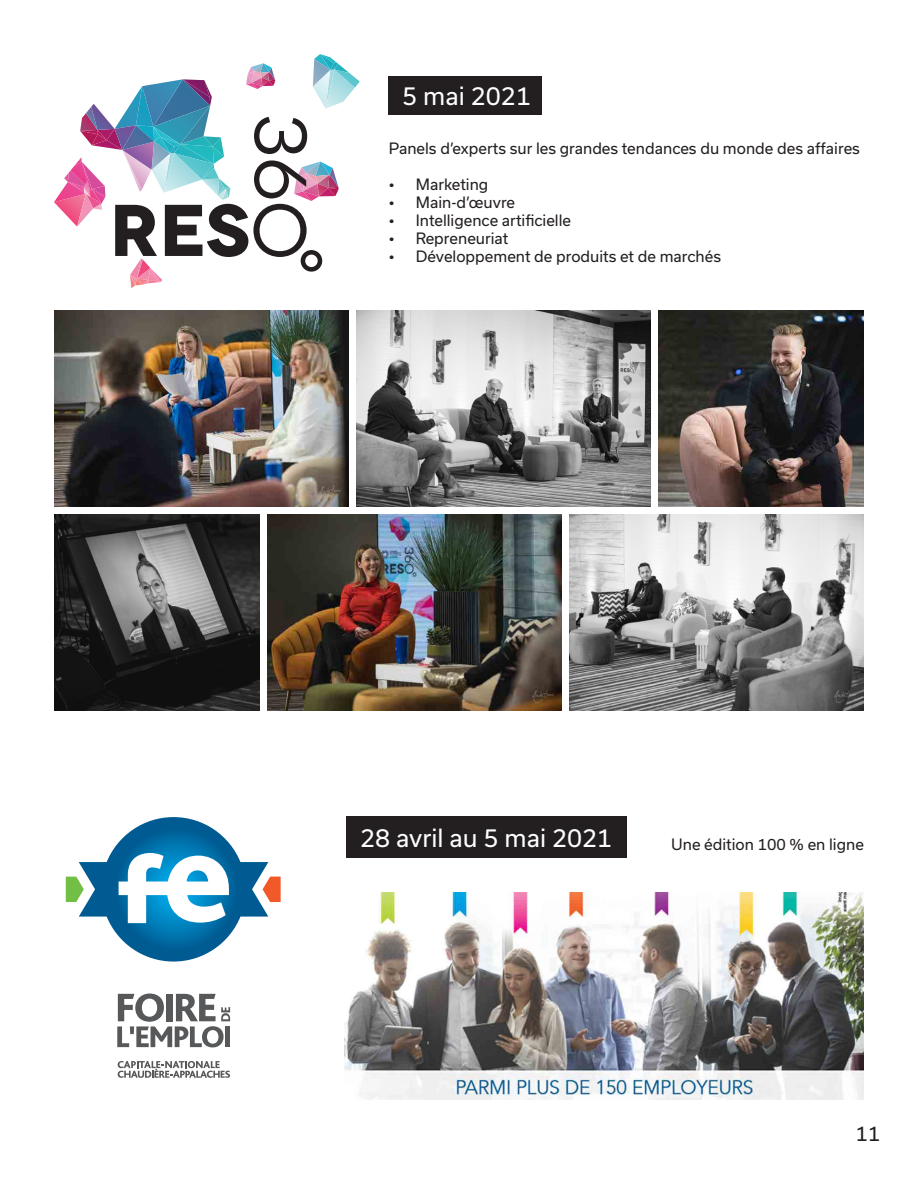
<style>
.page{position:relative;width:918px;height:1188px;background:#fff}
.page>*{position:absolute;margin:0;border:0;box-sizing:border-box;transform-origin:0 0}
.t1{font:24px "Usual";color:#fff}
.t2{font:19.5px "Usual";color:#231f20}
.t3{font:15px "Usual";color:#231f20}
</style>
<div class="page">
<img style="left:659px;top:310px;width:205px;height:197px">
<img style="left:357px;top:310px;width:294px;height:197px">
<img style="left:54px;top:515px;width:205px;height:196px">
<img style="left:267px;top:515px;width:294px;height:196px">
<img style="left:570px;top:515px;width:294px;height:196px">
<img style="left:54px;top:310px;width:294px;height:197px">
<div style="left:389px;top:76px;width:153px;height:38px;background:#231f20"></div>
<div style="left:347px;top:816px;width:280px;height:42px;background:#231f20"></div>
<svg style="left:118px;top:1061px;width:112px;height:17px"></svg>
<svg style="left:117px;top:994px;width:113px;height:53px"></svg>
<svg style="left:66px;top:817px;width:215px;height:145px"></svg>
<svg style="left:54px;top:54px;width:305px;height:234px"></svg>
<img style="left:344px;top:892px;width:520px;height:208px">
<p class="t1" style="left:402px;top:82px;width:130px">5 mai 2021</p>
<p class="t3" style="left:389px;top:140px;width:473px">Panels d’experts sur les grandes tendances du monde des affaires</p>
<p class="t3" style="left:389px;top:176px;width:101px">• Marketing</p>
<p class="t3" style="left:389px;top:194px;width:128px">• Main-d’œuvre</p>
<p class="t3" style="left:389px;top:212px;width:184px">• Intelligence artificielle</p>
<p class="t3" style="left:389px;top:230px;width:121px">• Repreneuriat</p>
<p class="t3" style="left:389px;top:248px;width:334px">• Développement de produits et de marchés</p>
<p class="t1" style="left:360px;top:824px;width:254px">28 avril au 5 mai 2021</p>
<p class="t3" style="left:671px;top:836px;width:194px">Une édition 100 % en ligne</p>
<p class="t2" style="left:856px;top:1122px;width:26px">11</p>
</div>
